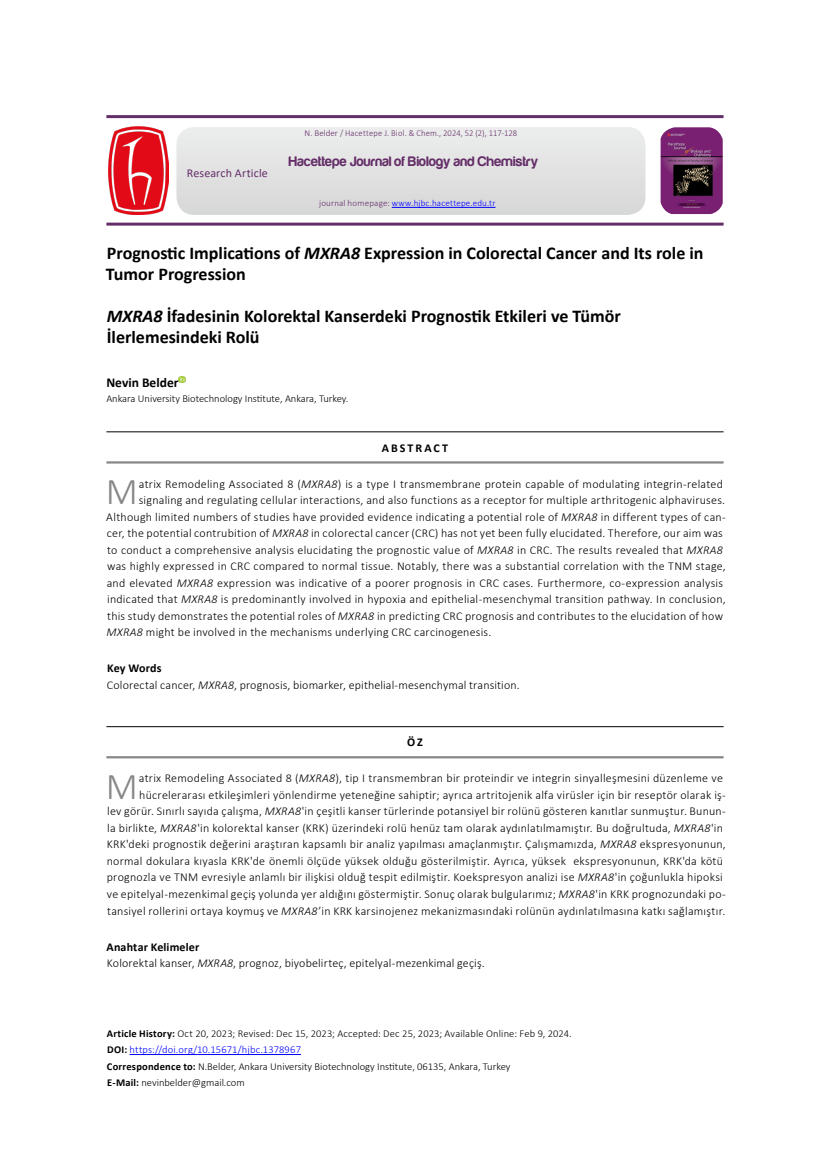
<style>
.page{position:relative;width:830px;height:1170px;background:#fff}
.page>*{position:absolute;margin:0;border:0;box-sizing:border-box;transform-origin:0 0}
.t1{font:300 37.95px "Calibri";color:#878787}
.t2{font:700 18px/21px "Calibri";color:#000}
.t3{font:14.25px "Harabara";letter-spacing:.015em;color:#642e68}
.t4{font:700 13.5px "Calibri";color:#000}
.t5{font:300 12px/16.5px "Calibri";letter-spacing:.02em;color:#000}
.t6{font:12px "Calibri";letter-spacing:.015em;color:#642e68}
.t7{font:700 12px "Calibri";letter-spacing:.17em;color:#000}
.t8{font:300 10.5px/16.5px "Calibri";color:#000}
.t9{font:300 9px "Calibri";letter-spacing:.015em;color:#642e68}
.t10{font:300 9px "Calibri";letter-spacing:.02em;color:#00f}
.s1{color:#642e68}
.s2{font-style:italic}
.s3{font-weight:700}
.s4{color:#00f}
</style>
<div class="page">
<svg style="left:178px;top:376px;width:7px;height:6px"></svg>
<hr style="left:106px;top:726px;width:617px;height:1px;background:#000">
<hr style="left:106px;top:756px;width:617px;height:2px;background:#878787">
<hr style="left:106px;top:431px;width:617px;height:1px;background:#000">
<hr style="left:106px;top:461px;width:617px;height:2px;background:#878787">
<hr style="left:129px;top:1054px;width:68px;height:1px;background:#00f">
<hr style="left:197px;top:1054px;width:104px;height:1px;background:#00f">
<img style="left:108px;top:127px;width:60px;height:88px">
<img style="left:660px;top:127px;width:62px;height:87px">
<hr style="left:106px;top:115px;width:617px;height:3px;background:#642e68">
<hr style="left:106px;top:222px;width:617px;height:3px;background:#642e68">
<hr style="left:391px;top:207px;width:104px;height:1px;background:#00f">
<p class="t6" style="left:187px;top:165px;width:83px">Research Article</p>
<p class="t9" style="left:304px;top:127px;width:214px">N. Belder / Hacettepe J. Biol. &amp; Chem., 2024, 52 (2), 117-128</p>
<p class="t3" style="left:289px;top:154px;width:251px">Hacettepe Journal of Biology and Chemistry</p>
<p class="t10" style="left:319px;top:198px;width:178px"><span class="s1">journal homepage:</span> www.hjbc.hacettepe.edu.tr</p>
<h2 class="t2" style="left:106px;top:242px;width:599px">Prognostic Implications of <span class="s2">MXRA8</span> Expression in Colorectal Cancer and Its role in<br>Tumor Progression</h2>
<h2 class="t2" style="left:107px;top:305px;width:515px"><span class="s2">MXRA8</span> İfadesinin Kolorektal Kanserdeki Prognostik Etkileri ve Tümör<br>İlerlemesindeki Rolü</h2>
<p class="t4" style="left:106px;top:373px;width:74px">Nevin Belder</p>
<p class="t8" style="left:106px;top:390px;width:243px">Ankara University Biotechnology Institute, Ankara, Turkey.</p>
<p class="t7" style="left:381px;top:439px;width:68px">ABSTRACT</p>
<h1 class="t1" style="left:106px;top:468px;width:34px">M</h1>
<p class="t5" style="left:139px;top:475px;width:585px">atrix Remodeling Associated 8 (<span class="s2">MXRA8</span>) is a type I transmembrane protein capable of modulating integrin-related</p>
<p class="t5" style="left:139px;top:491px;width:587px">signaling and regulating cellular interactions, and also functions as a receptor for multiple arthritogenic alphaviruses.</p>
<p class="t5" style="left:106px;top:508px;width:621px">Although limited numbers of studies have provided evidence indicating a potential role of <span class="s2">MXRA8</span> in different types of can-</p>
<p class="t5" style="left:107px;top:524px;width:617px">cer, the potential contrubition of <span class="s2">MXRA8</span> in colorectal cancer (CRC) has not yet been fully elucidated. Therefore, our aim was</p>
<p class="t5" style="left:107px;top:541px;width:617px">to conduct a comprehensive analysis elucidating the prognostic value of <span class="s2">MXRA8</span> in CRC. The results revealed that <span class="s2">MXRA8</span></p>
<p class="t5" style="left:107px;top:557px;width:620px">was highly expressed in CRC compared to normal tissue. Notably, there was a substantial correlation with the TNM stage,</p>
<p class="t5" style="left:107px;top:574px;width:617px">and elevated <span class="s2">MXRA8</span> expression was indicative of a poorer prognosis in CRC cases. Furthermore, co-expression analysis</p>
<p class="t5" style="left:107px;top:590px;width:620px">indicated that <span class="s2">MXRA8</span> is predominantly involved in hypoxia and epithelial-mesenchymal transition pathway. In conclusion,</p>
<p class="t5" style="left:107px;top:607px;width:617px">this study demonstrates the potential roles of <span class="s2">MXRA8</span> in predicting CRC prognosis and contributes to the elucidation of how</p>
<p class="t5" style="left:106px;top:623px;width:386px"><span class="s2">MXRA8</span> might be involved in the mechanisms underlying CRC carcinogenesis.</p>
<p class="t5" style="left:107px;top:659px;width:414px"><span class="s3">Key Words<br></span>Colorectal cancer, <span class="s2">MXRA8</span>, prognosis, biomarker, epithelial-mesenchymal transition.</p>
<p class="t7" style="left:407px;top:733px;width:17px">ÖZ</p>
<p class="t5" style="left:107px;top:770px;width:620px;text-align:right">atrix Remodeling Associated 8 (<span class="s2">MXRA8</span>), tip I transmembran bir proteindir ve integrin sinyalleşmesini düzenleme ve hücrelerarası etkileşimleri yönlendirme yeteneğine sahiptir; ayrıca artritojenik alfa virüsler için bir reseptör olarak iş-<br>lev görür. Sınırlı sayıda çalışma, <span class="s2">MXRA8</span>'in çeşitli kanser türlerinde potansiyel bir rolünü gösteren kanıtlar sunmuştur. Bunun&shy;la birlikte, <span class="s2">MXRA8</span>'in kolorektal kanser (KRK) üzerindeki rolü henüz tam olarak aydınlatılmamıştır. Bu doğrultuda, <span class="s2">MXRA8</span>'in KRK'deki prognostik değerini araştıran kapsamlı bir analiz yapılması amaçlanmıştır. Çalışmamızda, <span class="s2">MXRA8</span> ekspresyonunun, normal dokulara kıyasla KRK'de önemli ölçüde yüksek olduğu gösterilmiştir. Ayrıca, yüksek ekspresyonunun, KRK'da kötü prognozla ve TNM evresiyle anlamlı bir ilişkisi olduğ tespit edilmiştir. Koekspresyon analizi ise <span class="s2">MXRA8</span>'in çoğunlukla hipoksi ve epitelyal-mezenkimal geçiş yolunda yer aldığını göstermiştir. Sonuç olarak bulgularımız; <span class="s2">MXRA8</span>'in KRK prognozundaki po&shy;tansiyel rollerini ortaya koymuş ve <span class="s2">MXRA8</span>’in KRK karsinojenez mekanizmasındaki rolünün aydınlatılmasına katkı sağlamıştır.</p>
<p class="t5" style="left:106px;top:938px;width:379px"><span class="s3">Anahtar Kelimeler<br></span>Kolorektal kanser, <span class="s2">MXRA8</span>, prognoz, biyobelirteç, epitelyal-mezenkimal geçiş.</p>
<h1 class="t1" style="left:106px;top:762px;width:34px">M</h1>
<p class="t8" style="left:107px;top:1024px;width:466px"><span class="s3">Article History:</span> Oct 20, 2023; Revised: Dec 15, 2023; Accepted: Dec 25, 2023; Available Online: Feb 9, 2024.<br><span class="s3">DOI:</span> <span class="s4">https://doi.org/10.15671/hjbc.1378967<br></span><span class="s3">Correspondence to:</span> N.Belder, Ankara University Biotechnology Institute, 06135, Ankara, Turkey<br><span class="s3">E-Mail:</span> nevinbelder@gmail.com</p>
</div>
